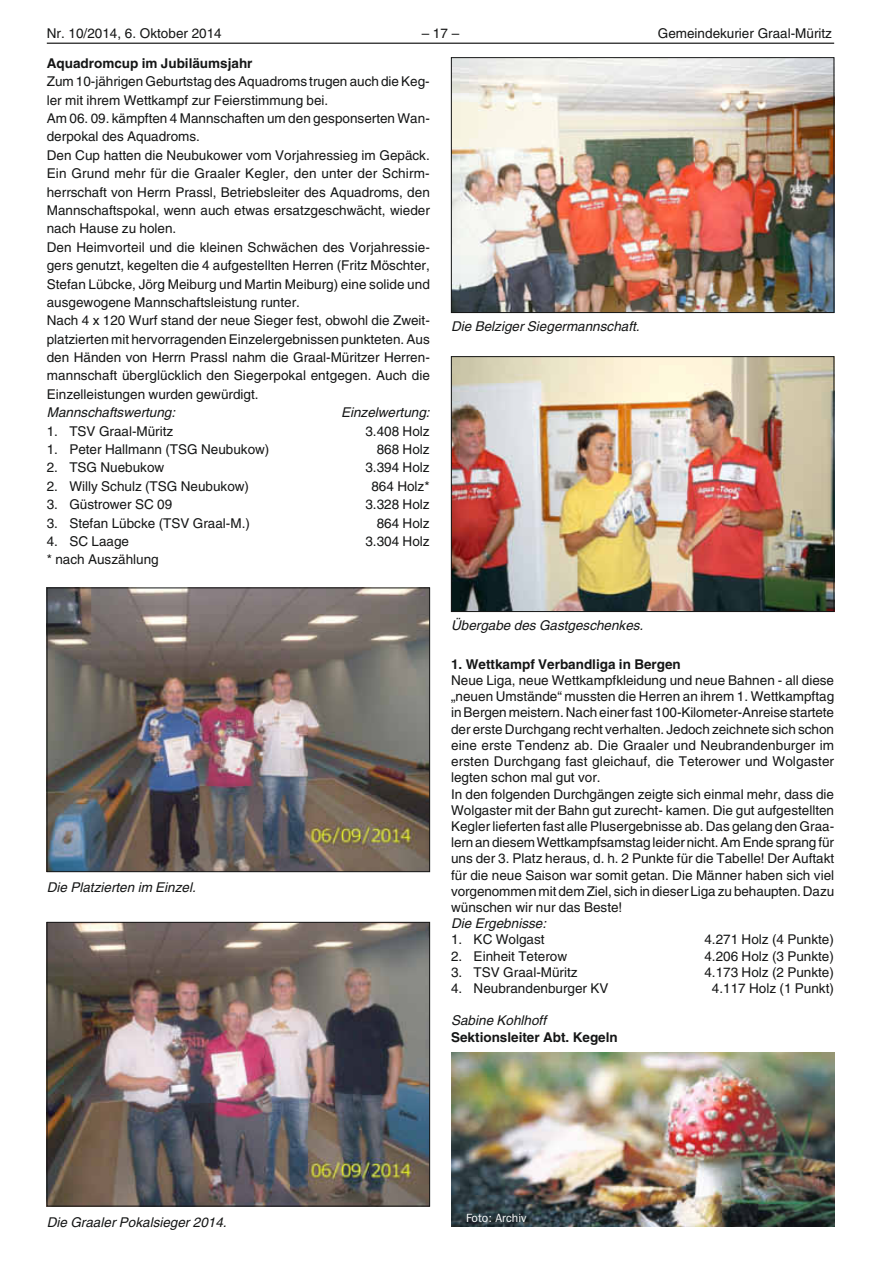
<style>
.page{position:relative;width:881px;height:1263px;background:#fff}
.page>*{position:absolute;margin:0;border:0;box-sizing:border-box;transform-origin:0 0}
.t1{font:13.5px/18.5px "Helvetica LT";color:#151616}
.t2{font:italic 13.5px "Helvetica LT";color:#151616}
.t3{font:700 13.5px "Helvetica LT";color:#151616}
.t4{font:12px "Franklin Gothic LT";color:#fff}
</style>
<div class="page">
<hr style="left:47px;top:43px;width:786px;height:1px;background:#151616">
<img style="left:49px;top:590px;width:378px;height:280px">
<div style="left:47px;top:588px;width:382px;height:284px;border:1px solid #151616"></div>
<img style="left:49px;top:924px;width:378px;height:280px">
<div style="left:47px;top:922px;width:382px;height:284px;border:1px solid #151616"></div>
<img style="left:453px;top:59px;width:378px;height:252px">
<div style="left:451px;top:57px;width:382px;height:256px;border:1px solid #151616"></div>
<img style="left:453px;top:358px;width:378px;height:252px">
<div style="left:451px;top:356px;width:382px;height:256px;border:1px solid #151616"></div>
<img style="left:451px;top:1052px;width:382px;height:175px">
<p class="t1" style="left:47px;top:24px;width:176px">Nr. 10/2014, 6. Oktober 2014</p>
<p class="t1" style="left:421px;top:24px;width:39px">– 17 –</p>
<p class="t1" style="left:657px;top:24px;width:176px">Gemeindekurier Graal-Müritz</p>
<p class="t3" style="left:47px;top:55px;width:207px">Aquadromcup im Jubiläumsjahr</p>
<p class="t1" style="left:47px;top:72px;width:384px">Zum 10-jährigen Geburtstag des Aquadroms trugen auch die Keg&shy;ler mit ihrem Wettkampf zur Feierstimmung bei.<br>Am 06. 09. kämpften 4 Mannschaften um den gesponserten Wan&shy;derpokal des Aquadroms.<br>Den Cup hatten die Neubukower vom Vorjahressieg im Gepäck.<br>Ein Grund mehr für die Graaler Kegler, den unter der Schirm&shy;herrschaft von Herrn Prassl, Betriebsleiter des Aquadroms, den Mannschaftspokal, wenn auch etwas ersatzgeschwächt, wieder nach Hause zu holen.<br>Den Heimvorteil und die kleinen Schwächen des Vorjahressie&shy;gers genutzt, kegelten die 4 aufgestellten Herren (Fritz Möschter, Stefan Lübcke, Jörg Meiburg und Martin Meiburg) eine solide und ausgewogene Mannschaftsleistung runter.<br>Nach 4 x 120 Wurf stand der neue Sieger fest, obwohl die Zweit&shy;platzierten mit hervorragenden Einzelergebnissen punkteten. Aus den Händen von Herrn Prassl nahm die Graal-Müritzer Herren&shy;mannschaft überglücklich den Siegerpokal entgegen. Auch die Einzelleistungen wurden gewürdigt.</p>
<p class="t2" style="left:47px;top:405px;width:130px">Mannschaftswertung:</p>
<p class="t2" style="left:341px;top:405px;width:90px">Einzelwertung:</p>
<p class="t1" style="left:47px;top:422px;width:128px">1. TSV Graal-Müritz</p>
<p class="t1" style="left:365px;top:422px;width:66px">3.408 Holz</p>
<p class="t1" style="left:47px;top:440px;width:224px">1. Peter Hallmann (TSG Neubukow)</p>
<p class="t1" style="left:376px;top:440px;width:54px">868 Holz</p>
<p class="t1" style="left:47px;top:458px;width:119px">2. TSG Nuebukow</p>
<p class="t1" style="left:365px;top:458px;width:66px">3.394 Holz</p>
<p class="t1" style="left:47px;top:477px;width:204px">2. Willy Schulz (TSG Neubukow)</p>
<p class="t1" style="left:371px;top:477px;width:60px">864 Holz*</p>
<p class="t1" style="left:47px;top:495px;width:127px">3. Güstrower SC 09</p>
<p class="t1" style="left:365px;top:495px;width:66px">3.328 Holz</p>
<p class="t1" style="left:47px;top:514px;width:204px">3. Stefan Lübcke (TSV Graal-M.)</p>
<p class="t1" style="left:376px;top:514px;width:54px">864 Holz</p>
<p class="t1" style="left:47px;top:532px;width:84px">4. SC Laage</p>
<p class="t1" style="left:365px;top:532px;width:66px">3.304 Holz</p>
<p class="t1" style="left:47px;top:550px;width:113px">* nach Auszählung</p>
<p class="t2" style="left:451px;top:319px;width:190px">Die Belziger Siegermannschaft.</p>
<p class="t2" style="left:47px;top:880px;width:150px">Die Platzierten im Einzel.</p>
<p class="t2" style="left:47px;top:1214px;width:181px">Die Graaler Pokalsieger 2014.</p>
<p class="t2" style="left:451px;top:617px;width:194px">Übergabe des Gastgeschenkes.</p>
<p class="t3" style="left:451px;top:656px;width:231px">1. Wettkampf Verbandliga in Bergen</p>
<p class="t1" style="left:451px;top:672px;width:384px;line-height:16.2px">Neue Liga, neue Wettkampfkleidung und neue Bahnen - all diese „neuen Umstände“ mussten die Herren an ihrem 1. Wettkampftag in Bergen meistern. Nach einer fast 100-Kilometer-Anreise startete der erste Durchgang recht verhalten. Jedoch zeichnete sich schon eine erste Tendenz ab. Die Graaler und Neubrandenburger im ersten Durchgang fast gleichauf, die Teterower und Wolgaster legten schon mal gut vor.<br>In den folgenden Durchgängen zeigte sich einmal mehr, dass die Wolgaster mit der Bahn gut zurecht- kamen. Die gut aufgestellten Kegler lieferten fast alle Plusergebnisse ab. Das gelang den Graa&shy;lern an diesem Wettkampfsamstag leider nicht. Am Ende sprang für uns der 3. Platz heraus, d. h. 2 Punkte für die Tabelle! Der Auftakt für die neue Saison war somit getan. Die Männer haben sich viel vorgenommen mit dem Ziel, sich in dieser Liga zu behaupten. Dazu wünschen wir nur das Beste!</p>
<p class="t2" style="left:451px;top:915px;width:96px">Die Ergebnisse:</p>
<p class="t1" style="left:451px;top:930px;width:95px">1. KC Wolgast</p>
<p class="t1" style="left:704px;top:930px;width:131px">4.271 Holz (4 Punkte)</p>
<p class="t1" style="left:451px;top:946px;width:117px">2. Einheit Teterow</p>
<p class="t1" style="left:704px;top:946px;width:131px">4.206 Holz (3 Punkte)</p>
<p class="t1" style="left:451px;top:963px;width:128px">3. TSV Graal-Müritz</p>
<p class="t1" style="left:704px;top:963px;width:131px">4.173 Holz (2 Punkte)</p>
<p class="t1" style="left:451px;top:979px;width:159px">4. Neubrandenburger KV</p>
<p class="t1" style="left:711px;top:979px;width:123px">4.117 Holz (1 Punkt)</p>
<p class="t2" style="left:451px;top:1013px;width:96px">Sabine Kohlhoff</p>
<p class="t3" style="left:451px;top:1028px;width:168px">Sektionsleiter Abt. Kegeln</p>
<p class="t4" style="left:466px;top:1210px;width:62px">Foto: Archiv</p>
</div>
